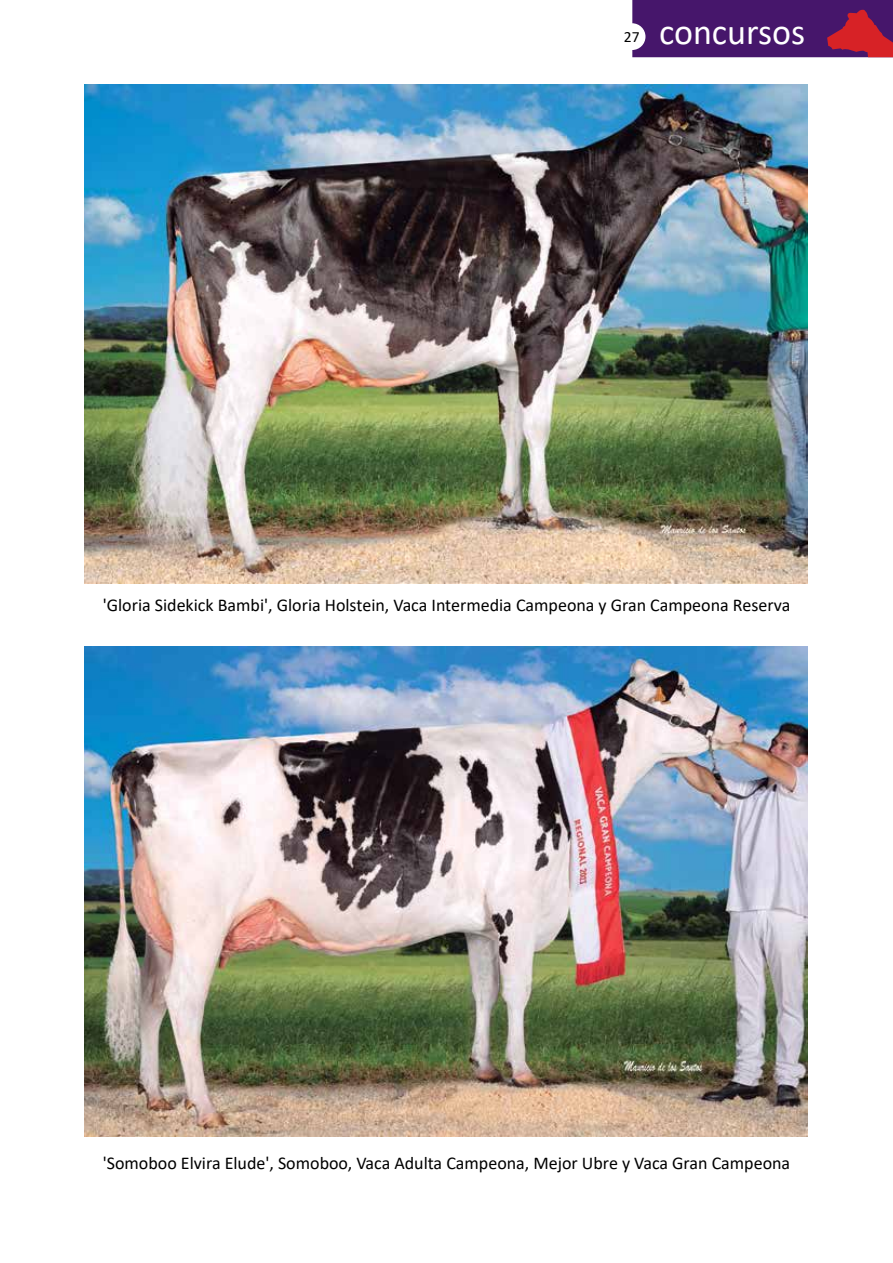
<style>
.page{position:relative;width:893px;height:1263px;background:#fff}
.page>*{position:absolute;margin:0;border:0;box-sizing:border-box;transform-origin:0 0}
.t1{font:36px "Calibri";color:#fff}
.t2{font:18px "Calibri";color:#000}
.t3{font:15.6px "Calibri";color:#000}
</style>
<div class="page">
<div style="left:632px;top:0;width:261px;height:57px;background:#46166b"></div>
<svg style="left:827px;top:9px;width:66px;height:48px"></svg>
<div style="left:619px;top:23px;width:26px;height:27px;background:#fff;border-radius:50%"></div>
<img style="left:85px;top:85px;width:722px;height:498px">
<img style="left:85px;top:647px;width:722px;height:489px">
<p class="t3" style="left:624px;top:26px;width:17px">27</p>
<h1 class="t1" style="left:659px;top:7px;width:148px">concursos</h1>
<p class="t2" style="left:103px;top:592px;width:689px">'Gloria Sidekick Bambi', Gloria Holstein, Vaca Intermedia Campeona y Gran Campeona Reserva</p>
<p class="t2" style="left:103px;top:1151px;width:689px">'Somoboo Elvira Elude', Somoboo, Vaca Adulta Campeona, Mejor Ubre y Vaca Gran Campeona</p>
</div>
